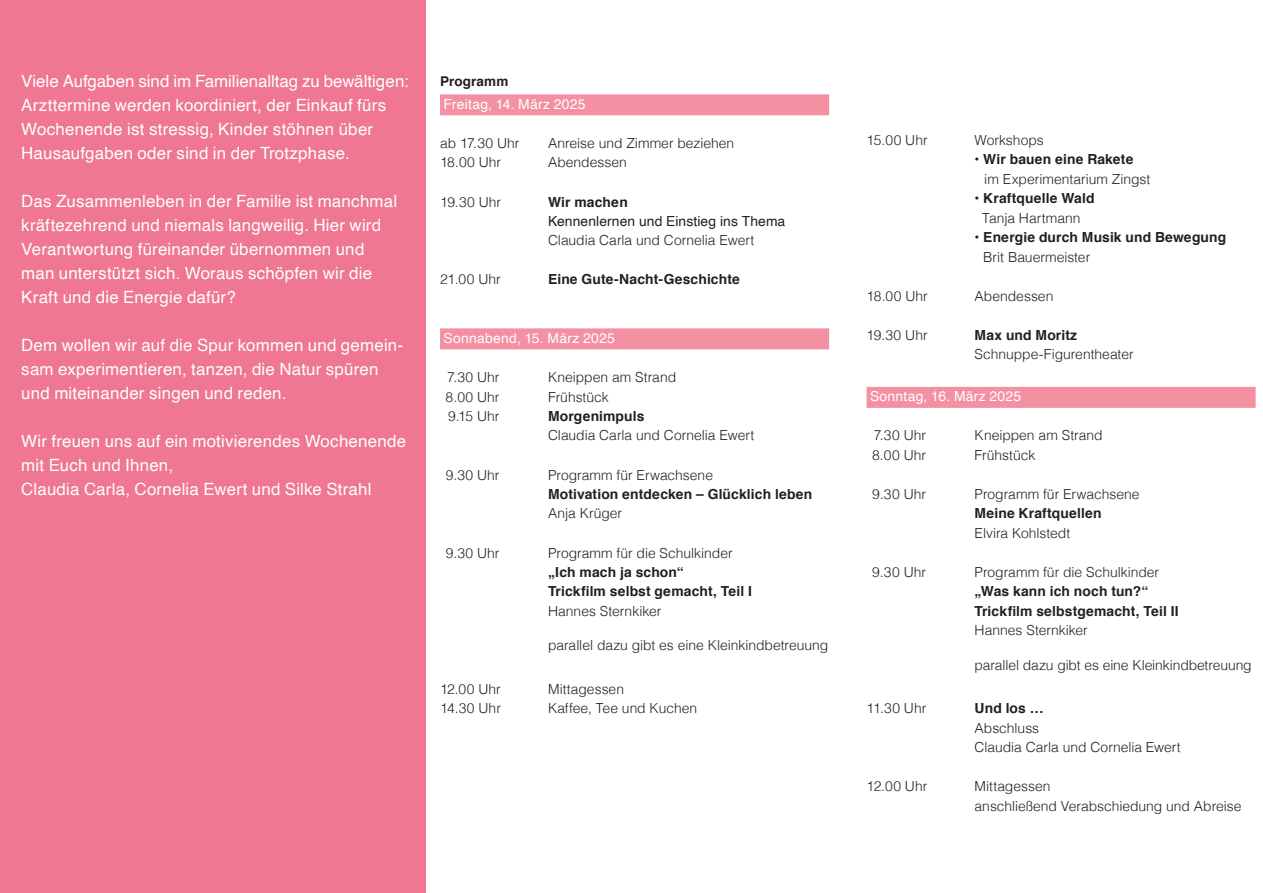
<style>
.page{position:relative;width:1263px;height:893px;background:#fff}
.page>*{position:absolute;margin:0;border:0;box-sizing:border-box;transform-origin:0 0}
.t1{font:16.8px/24px "Helvetica";letter-spacing:.01em;color:#fff}
.t2{font:300 13.8px/19.5px "Helvetica";color:#231f20}
.t3{font:700 13.8px/19.5px "Helvetica";letter-spacing:.01em;color:#231f20}
.t4{font:13.8px "Helvetica";letter-spacing:.02em;color:#fff}
.t5{font:13.8px "Helvetica";letter-spacing:.005em;color:#231f20}
.t6{font:700 13.5px "Helvetica";letter-spacing:.01em;color:#231f20}
</style>
<div class="page">
<div style="left:0;top:0;width:425px;height:893px;background:#ef7791"></div>
<div style="left:866px;top:387px;width:389px;height:21px;background:#f391a3"></div>
<div style="left:440px;top:94px;width:389px;height:21px;background:#f391a3"></div>
<div style="left:440px;top:328px;width:389px;height:21px;background:#f391a3"></div>
<p class="t1" style="left:21px;top:70px;width:389px">Viele Aufgaben sind im Familienalltag zu bewältigen:<br>Arzttermine werden koordiniert, der Einkauf fürs Wochenende ist stressig, Kinder stöhnen über Hausaufgaben oder sind in der Trotzphase.</p>
<p class="t1" style="left:21px;top:190px;width:377px">Das Zusammenleben in der Familie ist manchmal kräftezehrend und niemals langweilig. Hier wird Verantwortung füreinander übernommen und man unterstützt sich. Woraus schöpfen wir die Kraft und die Energie dafür?</p>
<p class="t1" style="left:21px;top:334px;width:384px">Dem wollen wir auf die Spur kommen und gemein&shy;sam experimentieren, tanzen, die Natur spüren und miteinander singen und reden.</p>
<p class="t1" style="left:21px;top:430px;width:386px">Wir freuen uns auf ein motivierendes Wochenende mit Euch und Ihnen,<br>Claudia Carla, Cornelia Ewert und Silke Strahl</p>
<p class="t6" style="left:440px;top:70px;width:70px">Programm</p>
<p class="t4" style="left:443px;top:93px;width:144px">Freitag, 14. März 2025</p>
<p class="t2" style="left:440px;top:132px;width:81px">ab 17.30 Uhr</p>
<p class="t2" style="left:548px;top:132px;width:188px">Anreise und Zimmer beziehen</p>
<p class="t2" style="left:440px;top:152px;width:63px">18.00 Uhr</p>
<p class="t2" style="left:548px;top:152px;width:80px">Abendessen</p>
<p class="t2" style="left:440px;top:191px;width:63px">19.30 Uhr</p>
<p class="t3" style="left:548px;top:192px;width:81px">Wir machen</p>
<p class="t5" style="left:548px;top:210px;width:239px">Kennenlernen und Einstieg ins Thema</p>
<p class="t2" style="left:548px;top:230px;width:208px">Claudia Carla und Cornelia Ewert</p>
<p class="t2" style="left:440px;top:269px;width:62px">21.00 Uhr</p>
<p class="t3" style="left:548px;top:270px;width:193px">Eine Gute-Nacht-Geschichte</p>
<p class="t4" style="left:443px;top:327px;width:173px">Sonnabend, 15. März 2025</p>
<p class="t2" style="left:447px;top:366px;width:54px">7.30 Uhr</p>
<p class="t2" style="left:548px;top:366px;width:130px">Kneippen am Strand</p>
<p class="t2" style="left:446px;top:386px;width:55px">8.00 Uhr</p>
<p class="t2" style="left:548px;top:386px;width:62px">Frühstück</p>
<p class="t2" style="left:448px;top:405px;width:53px">9.15 Uhr</p>
<p class="t3" style="left:548px;top:407px;width:98px">Morgenimpuls</p>
<p class="t2" style="left:548px;top:425px;width:208px">Claudia Carla und Cornelia Ewert</p>
<p class="t2" style="left:446px;top:464px;width:55px">9.30 Uhr</p>
<p class="t2" style="left:548px;top:464px;width:167px">Programm für Erwachsene</p>
<p class="t3" style="left:548px;top:485px;width:266px">Motivation entdecken – Glücklich leben</p>
<p class="t2" style="left:548px;top:503px;width:76px">Anja Krüger</p>
<p class="t2" style="left:446px;top:542px;width:55px">9.30 Uhr</p>
<p class="t2" style="left:548px;top:542px;width:186px">Programm für die Schulkinder</p>
<p class="t3" style="left:548px;top:563px;width:205px">„Ich mach ja schon“<br>Trickfilm selbst gemacht, Teil I</p>
<p class="t2" style="left:548px;top:600px;width:115px">Hannes Sternkiker</p>
<p class="t2" style="left:548px;top:635px;width:282px">parallel dazu gibt es eine Kleinkindbetreuung</p>
<p class="t2" style="left:440px;top:678px;width:62px">12.00 Uhr</p>
<p class="t2" style="left:548px;top:678px;width:78px">Mittagessen</p>
<p class="t2" style="left:440px;top:698px;width:62px">14.30 Uhr</p>
<p class="t2" style="left:548px;top:698px;width:151px">Kaffee, Tee und Kuchen</p>
<p class="t2" style="left:866px;top:129px;width:63px">15.00 Uhr</p>
<p class="t2" style="left:974px;top:129px;width:71px">Workshops</p>
<p class="t3" style="left:974px;top:150px;width:160px">• Wir bauen eine Rakete</p>
<p class="t2" style="left:984px;top:168px;width:167px">im Experimentarium Zingst</p>
<p class="t3" style="left:974px;top:189px;width:121px">• Kraftquelle Wald</p>
<p class="t2" style="left:982px;top:207px;width:100px">Tanja Hartmann</p>
<p class="t3" style="left:974px;top:228px;width:253px">• Energie durch Musik und Bewegung</p>
<p class="t2" style="left:983px;top:246px;width:109px">Brit Bauermeister</p>
<p class="t2" style="left:866px;top:285px;width:63px">18.00 Uhr</p>
<p class="t2" style="left:974px;top:285px;width:80px">Abendessen</p>
<p class="t2" style="left:866px;top:324px;width:63px">19.30 Uhr</p>
<p class="t3" style="left:974px;top:325px;width:104px">Max und Moritz</p>
<p class="t2" style="left:974px;top:344px;width:161px">Schnuppe-Figurentheater</p>
<p class="t4" style="left:870px;top:386px;width:153px">Sonntag, 16. März 2025</p>
<p class="t2" style="left:874px;top:425px;width:54px">7.30 Uhr</p>
<p class="t2" style="left:974px;top:425px;width:130px">Kneippen am Strand</p>
<p class="t2" style="left:872px;top:444px;width:55px">8.00 Uhr</p>
<p class="t2" style="left:974px;top:444px;width:62px">Frühstück</p>
<p class="t2" style="left:872px;top:483px;width:55px">9.30 Uhr</p>
<p class="t2" style="left:974px;top:483px;width:167px">Programm für Erwachsene</p>
<p class="t3" style="left:974px;top:504px;width:129px">Meine Kraftquellen</p>
<p class="t2" style="left:974px;top:522px;width:97px">Elvira Kohlstedt</p>
<p class="t2" style="left:872px;top:561px;width:55px">9.30 Uhr</p>
<p class="t2" style="left:974px;top:561px;width:186px">Programm für die Schulkinder</p>
<p class="t3" style="left:974px;top:582px;width:206px">„Was kann ich noch tun?“<br>Trickfilm selbstgemacht, Teil II</p>
<p class="t2" style="left:974px;top:620px;width:115px">Hannes Sternkiker</p>
<p class="t2" style="left:974px;top:654px;width:279px">parallel dazu gibt es eine Kleinkindbetreuung</p>
<p class="t2" style="left:866px;top:698px;width:61px">11.30 Uhr</p>
<p class="t3" style="left:974px;top:699px;width:71px">Und los …</p>
<p class="t2" style="left:974px;top:717px;width:208px">Abschluss<br>Claudia Carla und Cornelia Ewert</p>
<p class="t2" style="left:866px;top:776px;width:62px">12.00 Uhr</p>
<p class="t2" style="left:974px;top:776px;width:268px">Mittagessen<br>anschließend Verabschiedung und Abreise</p>
</div>
